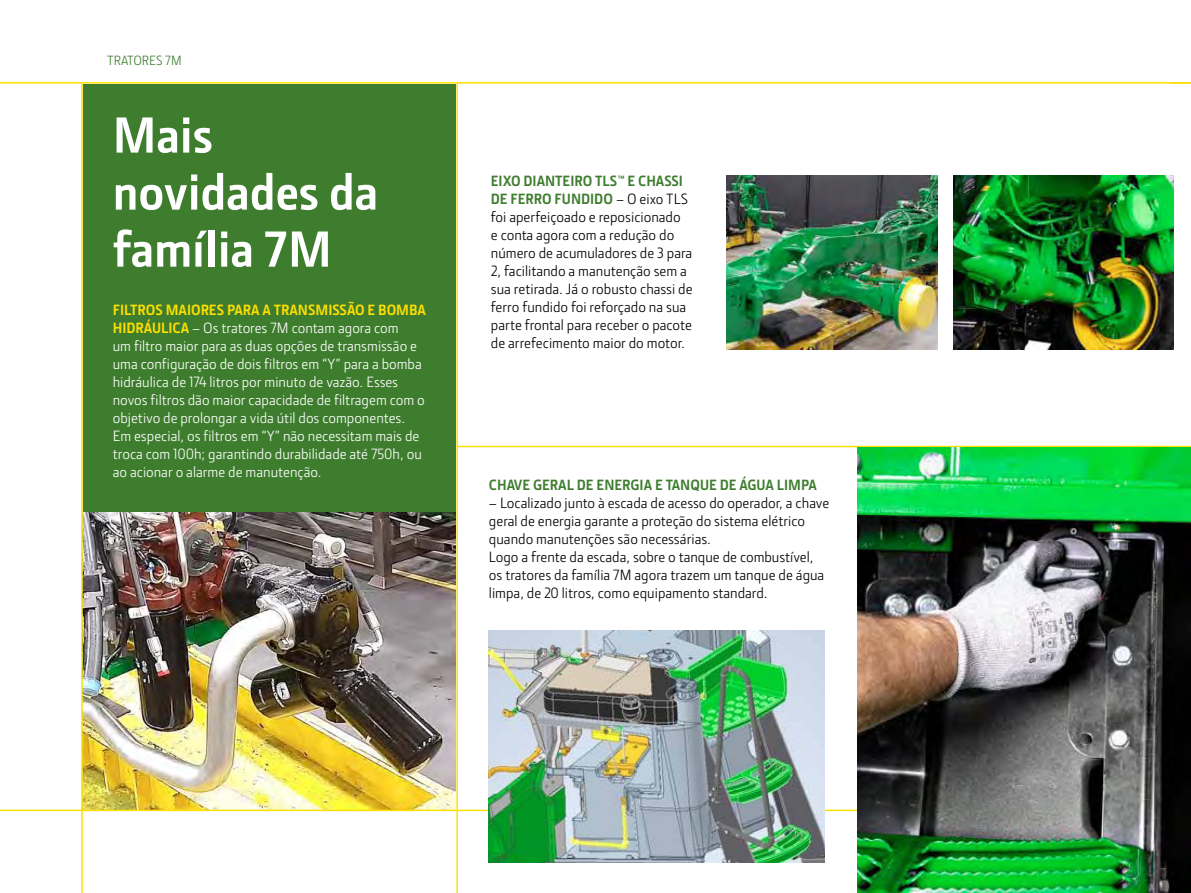
<style>
.page{position:relative;width:1191px;height:893px;background:#fff}
.page>*{position:absolute;margin:0;border:0;box-sizing:border-box;transform-origin:0 0}
.t1{font:700 51px/57px "JD Sans Pro";color:#fff}
.t2{font:15px/18px "JD Sans Pro";color:#000}
.t3{font:15px/18px "JD Sans Pro";color:#fff}
.t4{font:700 15px "JD Sans Pro";color:#3e7d2e}
.t5{font:13.5px "JD Sans Pro";color:#3e7d2e}
.s1{font-weight:700;color:#ffdf00}
.s2{font-weight:700;color:#3e7d2e}
</style>
<div class="page">
<div style="left:83px;top:84px;width:372px;height:454px;background:#3e7d2e"></div>
<img style="left:83px;top:513px;width:373px;height:297px">
<img style="left:953px;top:175px;width:220px;height:175px">
<hr style="left:456px;top:84px;width:2px;height:809px;background:#ffdf00">
<hr style="left:458px;top:446px;width:733px;height:1px;background:#ffdf00">
<hr style="left:81px;top:84px;width:2px;height:809px;background:#ffdf00">
<hr style="left:0;top:82px;width:1191px;height:2px;background:#ffdf00">
<hr style="left:0;top:810px;width:1191px;height:1px;background:#ffdf00">
<img style="left:857px;top:448px;width:334px;height:445px">
<img style="left:726px;top:176px;width:212px;height:173px">
<img style="left:489px;top:631px;width:335px;height:232px">
<p class="t5" style="left:107px;top:52px;width:76px">TRATORES 7M</p>
<h1 class="t1" style="left:113px;top:105px;width:267px">Mais novidades da família 7M</h1>
<p class="t3" style="left:113px;top:300px;width:314px"><span class="s1">FILTROS MAIORES PARA A TRANSMISSÃO E BOMBA HIDRÁULICA</span> – Os tratores 7M contam agora com<br>um filtro maior para as duas opções de transmissão e uma configuração de dois filtros em “Y” para a bomba hidráulica de 174 litros por minuto de vazão. Esses novos filtros dão maior capacidade de filtragem com o objetivo de prolongar a vida útil dos componentes.<br>Em especial, os filtros em “Y” não necessitam mais de troca com 100h; garantindo durabilidade até 750h, ou ao acionar o alarme de manutenção.</p>
<p class="t2" style="left:491px;top:171px;width:203px"><span class="s2">EIXO DIANTEIRO TLS™ E CHASSI<br>DE FERRO FUNDIDO</span> – O eixo TLS foi aperfeiçoado e reposicionado<br>e conta agora com a redução do número de acumuladores de 3 para<br>2, facilitando a manutenção sem a sua retirada. Já o robusto chassi de ferro fundido foi reforçado na sua parte frontal para receber o pacote de arrefecimento maior do motor.</p>
<p class="t4" style="left:489px;top:475px;width:329px">CHAVE GERAL DE ENERGIA E TANQUE DE ÁGUA LIMPA</p>
<p class="t2" style="left:489px;top:493px;width:342px">– Localizado junto à escada de acesso do operador, a chave geral de energia garante a proteção do sistema elétrico quando manutenções são necessárias.<br>Logo a frente da escada, sobre o tanque de combustível, os tratores da família 7M agora trazem um tanque de água limpa, de 20 litros, como equipamento standard.</p>
</div>
